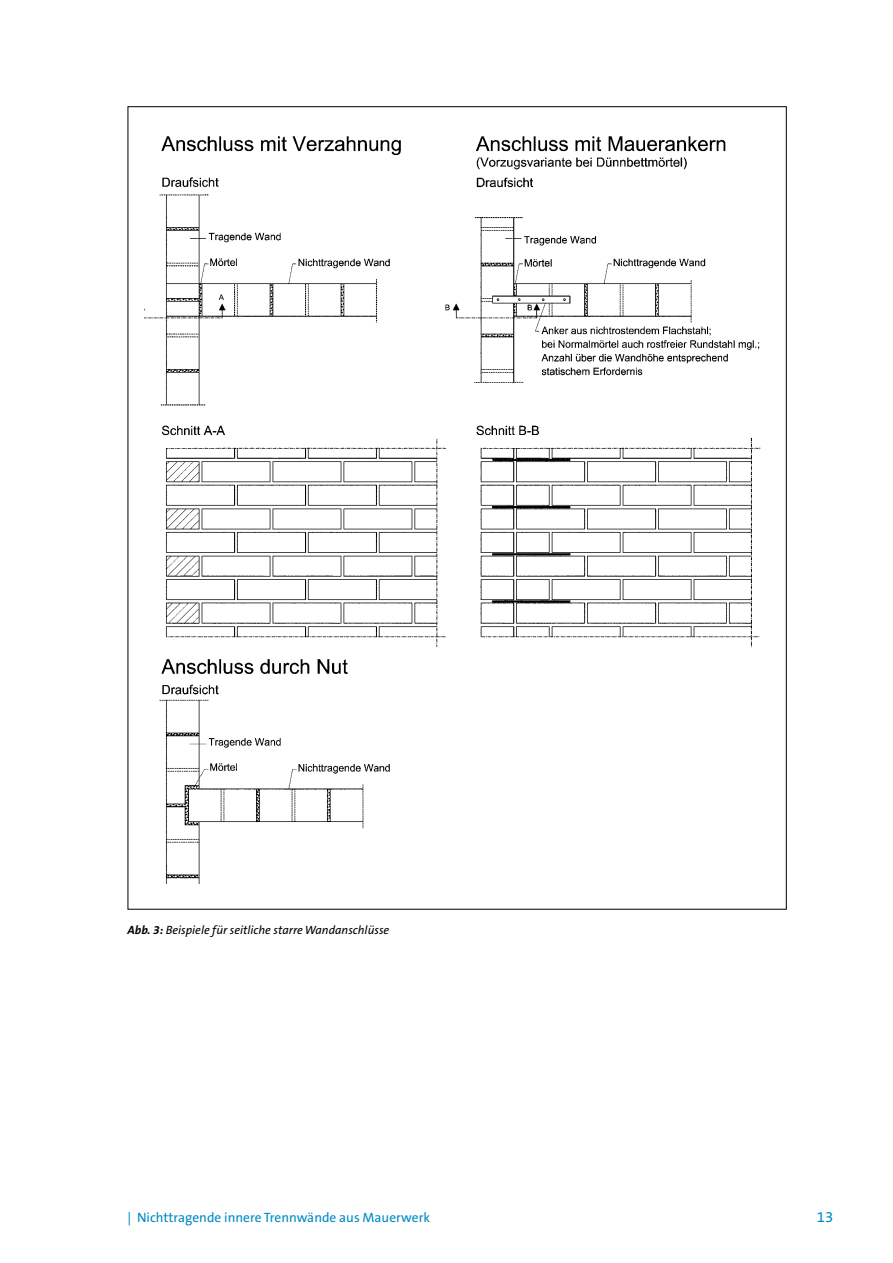
<style>
.page{position:relative;width:893px;height:1263px;background:#fff}
.page>*{position:absolute;margin:0;border:0;box-sizing:border-box;transform-origin:0 0}
.t1{font:15px "The Sans B5 Plain";color:#008ac4}
.t2{font:13.5px "The Sans B5 Plain";color:#008ac4}
.t3{font:italic 12px "The Sans B5 Plain";color:#000}
.s1{font-family:"The Sans B7";font-weight:700}
</style>
<div class="page">
<img style="left:144px;top:136px;width:617px;height:747px">
<p class="t3" style="left:128px;top:924px;width:263px"><span class="s1">Abb. 3:</span> Beispiele für seitliche starre Wandanschlüsse</p>
<p class="t2" style="left:128px;top:1210px;width:304px">| Nichttragende innere Trennwände aus Mauerwerk</p>
<p class="t1" style="left:817px;top:1209px;width:18px">13</p>
</div>
